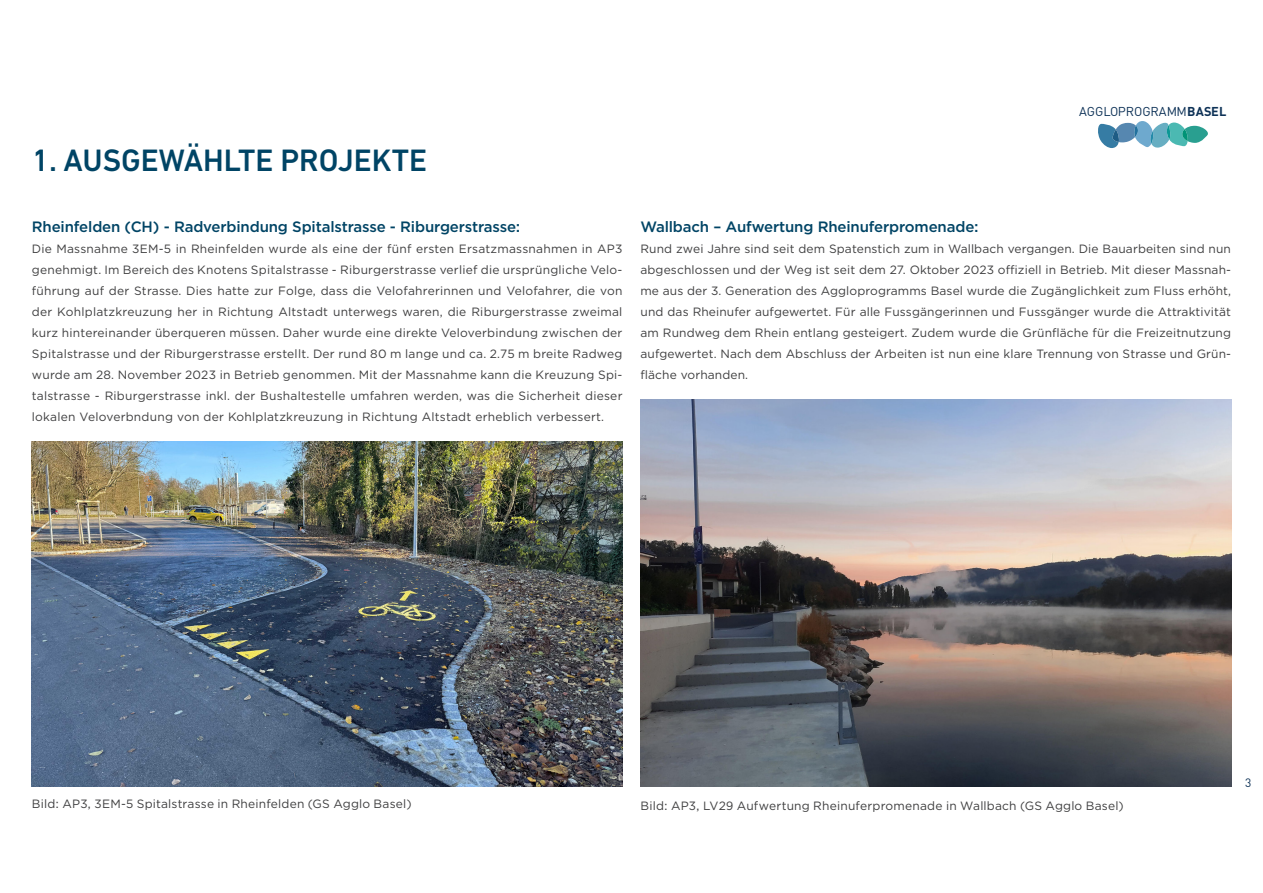
<style>
.page{position:relative;width:1263px;height:893px;background:#fff}
.page>*{position:absolute;margin:0;border:0;box-sizing:border-box;transform-origin:0 0}
.Inhalt_H1{font:500 31.5px "DIN Next LT Pro";color:#004465}
.Fliesstext_H2{font:500 15px "Gotham";letter-spacing:-.01em;color:#004465}
.t1{font:12.75px "DIN";color:#0e3257}
.Fliesstext{font:12px/21px "Gotham";letter-spacing:.01em;color:#3e3e3f;text-align:justify}
.Inhaltsverz__0{font:12px "Gotham";letter-spacing:.015em;color:#3e3e3f}
.t2{font:12px "DINOT";color:#0d3156}
.s1{font-weight:700}
</style>
<div class="page">
<svg style="left:1098px;top:121px;width:110px;height:27px"></svg>
<img style="left:640px;top:400px;width:591px;height:387px">
<img style="left:32px;top:442px;width:590px;height:345px">
<p class="Inhalt_H1" style="left:32px;top:142px;width:397px">1. AUSGEWÄHLTE PROJEKTE</p>
<p class="t1" style="left:1079px;top:104px;width:149px">AGGLOPROGRAMM<span class="s1">BASEL</span></p>
<p class="Fliesstext_H2" style="left:32px;top:216px;width:490px">Rheinfelden (CH) - Radverbindung Spitalstrasse - Riburgerstrasse:</p>
<p class="Fliesstext" style="left:32px;top:238px;width:592px">Die Massnahme 3EM-5 in Rheinfelden wurde als eine der fünf ersten Ersatzmassnahmen in AP3 genehmigt. Im Bereich des Knotens Spitalstrasse - Riburgerstrasse verlief die ursprüngliche Velo&shy;führung auf der Strasse. Dies hatte zur Folge, dass die Velofahrerinnen und Velofahrer, die von der Kohlplatzkreuzung her in Richtung Altstadt unterwegs waren, die Riburgerstrasse zweimal kurz hintereinander überqueren müssen. Daher wurde eine direkte Veloverbindung zwischen der Spitalstrasse und der Riburgerstrasse erstellt. Der rund 80 m lange und ca. 2.75 m breite Radweg wurde am 28. November 2023 in Betrieb genommen. Mit der Massnahme kann die Kreuzung Spi&shy;talstrasse - Riburgerstrasse inkl. der Bushaltestelle umfahren werden, was die Sicherheit dieser lokalen Veloverbndung von der Kohlplatzkreuzung in Richtung Altstadt erheblich verbessert.</p>
<p class="Fliesstext_H2" style="left:640px;top:216px;width:340px">Wallbach – Aufwertung Rheinuferpromenade:</p>
<p class="Fliesstext" style="left:640px;top:238px;width:592px">Rund zwei Jahre sind seit dem Spatenstich zum in Wallbach vergangen. Die Bauarbeiten sind nun abgeschlossen und der Weg ist seit dem 27. Oktober 2023 offiziell in Betrieb. Mit dieser Massnah&shy;me aus der 3. Generation des Aggloprogramms Basel wurde die Zugänglichkeit zum Fluss erhöht, und das Rheinufer aufgewertet. Für alle Fussgängerinnen und Fussgänger wurde die Attraktivität am Rundweg dem Rhein entlang gesteigert. Zudem wurde die Grünfläche für die Freizeitnutzung aufgewertet. Nach dem Abschluss der Arbeiten ist nun eine klare Trennung von Strasse und Grün&shy;fläche vorhanden.</p>
<p class="Inhaltsverz__0" style="left:32px;top:796px;width:381px">Bild: AP3, 3EM-5 Spitalstrasse in Rheinfelden (GS Agglo Basel)</p>
<p class="Inhaltsverz__0" style="left:640px;top:798px;width:485px">Bild: AP3, LV29 Aufwertung Rheinuferpromenade in Wallbach (GS Agglo Basel)</p>
<p class="t2" style="left:1245px;top:775px;width:8px">3</p>
</div>
